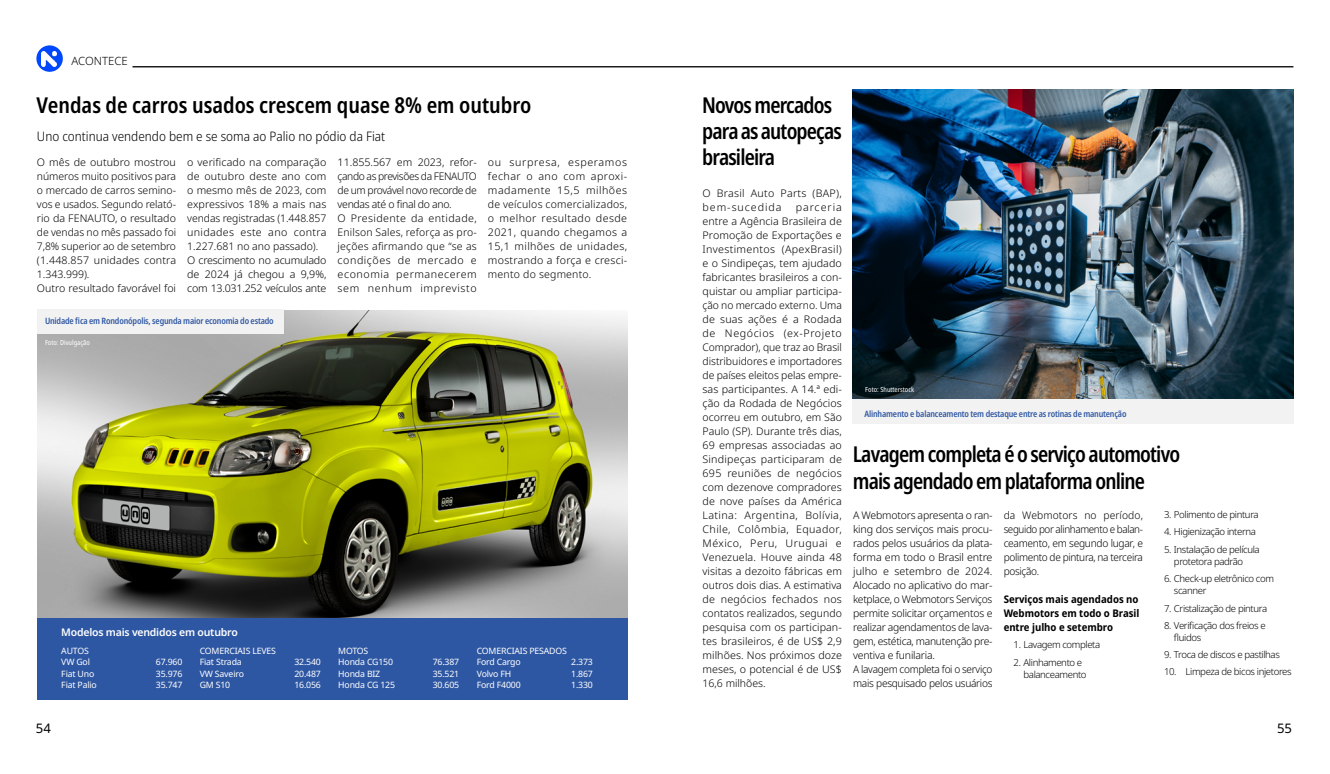
<style>
.page{position:relative;width:1330px;height:774px;background:#fff}
.page>*{position:absolute;margin:0;border:0;box-sizing:border-box;transform-origin:0 0}
.t1{font:600 condensed 21.88px/26.2px "Noto Sans";letter-spacing:-.04em;color:#000;scale:.96 1}
.t2{font:600 condensed 21.88px "Noto Sans";color:#000}
.t3{font:300 semi-condensed 13.12px "Noto Sans";color:#000}
.t4{font:13.12px "Noto Sans";color:#000}
.t5{font:300 11.38px "Noto Sans";color:#000}
.t6{font:300 10.5px/14px "Noto Sans";letter-spacing:-.005em;color:#000}
.t7{font:300 10.5px/14px "Noto Sans";letter-spacing:.015em;color:#000}
.t8{font:700 semi-condensed 10.5px/14px "Noto Sans";color:#000;text-align:justify}
.t9{font:300 10.5px/14px "Noto Sans";letter-spacing:.025em;color:#000}
.t10{font:600 10.5px "Noto Sans";letter-spacing:-.02em;color:#fff}
.t11{font:300 9.62px/12.2px "Noto Sans";letter-spacing:-.04em;color:#000}
.t12{font:8.75px/11.4px "Noto Sans";letter-spacing:-.02em;color:#fff}
.t13{font:600 condensed 8.75px "Noto Sans";letter-spacing:-.02em;color:#3159a4}
.t14{font:condensed 7px "Noto Sans";color:#fff}
</style>
<div class="page">
<svg style="left:36px;top:45px;width:27px;height:27px"></svg>
<img style="left:41px;top:52px;width:16px;height:14px">
<hr style="left:132px;top:66px;width:1161px;height:1px;background:#000">
<img style="left:38px;top:310px;width:590px;height:308px">
<div style="left:37px;top:309px;width:247px;height:25px;background:#f2f2f2"></div>
<img style="left:852px;top:89px;width:441px;height:311px">
<div style="left:852px;top:400px;width:441px;height:24px;background:#f2f2f2"></div>
<div style="left:38px;top:618px;width:590px;height:82px;background:#2e57a3"></div>
<p class="t5" style="left:71px;top:53px;width:58px">ACONTECE</p>
<h1 class="t2" style="left:37px;top:89px;width:496px">Vendas de carros usados crescem quase 8% em outubro</h1>
<h1 class="t1" style="left:702px;top:92px;width:147px">Novos mercados para as autopeças brasileira</h1>
<p class="t3" style="left:37px;top:127px;width:350px">Uno continua vendendo bem e se soma ao Palio no pódio da Fiat</p>
<p class="t6" style="left:37px;top:155px;width:141px">O mês de outubro mostrou números muito positivos para o mercado de carros semino&shy;vos e usados. Segundo relató&shy;rio da FENAUTO, o resultado de vendas no mês passado foi<br>7,8% superior ao de setembro (1.448.857 unidades contra<br>1.343.999).<br>Outro resultado favorável foi</p>
<p class="t6" style="left:187px;top:155px;width:141px">o verificado na comparação de outubro deste ano com o mesmo mês de 2023, com expressivos 18% a mais nas vendas registradas (1.448.857 unidades este ano contra<br>1.227.681 no ano passado).<br>O crescimento no acumulado de 2024 já chegou a 9,9%, com 13.031.252 veículos ante</p>
<p class="t7" style="left:337px;top:155px;width:141px">11.855.567 em 2023, refor&shy;çando as previsões da FENAUTO de um provável novo recorde de vendas até o final do ano.<br>O Presidente da entidade,<br>Enilson Sales, reforça as pro&shy;jeções afirmando que “se as condições de mercado e economia permanecerem sem nenhum imprevisto</p>
<p class="t6" style="left:488px;top:155px;width:141px;text-align:justify">ou surpresa, esperamos fechar o ano com aproxi&shy;madamente 15,5 milhões de veículos comercializados, o melhor resultado desde 2021, quando chegamos a 15,1 milhões de unidades, mostrando a força e cresci&shy;mento do segmento.</p>
<p class="t9" style="left:702px;top:187px;width:141px">O Brasil Auto Parts (BAP), bem-sucedida</p>
<p class="t6" style="left:702px;top:201px;width:141px;text-align:justify;text-indent:93px">parceria entre a Agência Brasileira de Promoção de Exportações e Investimentos (ApexBrasil) e o Sindipeças, tem ajudado fabricantes brasileiros a con&shy;quistar ou ampliar participa&shy;ção no mercado externo. Uma de suas ações é a Rodada de Negócios (ex-Projeto Comprador), que traz ao Brasil distribuidores e importadores de países eleitos pelas empre&shy;sas participantes. A 14.ª edi&shy;ção da Rodada de Negócios ocorreu em outubro, em São Paulo (SP). Durante três dias, 69 empresas associadas ao Sindipeças participaram de 695 reuniões de negócios com dezenove compradores de nove países da América Latina: Argentina, Bolívia, Chile, Colômbia, Equador, México, Peru, Uruguai e Venezuela. Houve ainda 48 visitas a dezoito fábricas em outros dois dias. A estimativa de negócios fechados nos contatos realizados, segundo pesquisa com os participan&shy;tes brasileiros, é de US$ 2,9 milhões. Nos próximos doze meses, o potencial é de US$ 16,6 milhões.</p>
<p class="t13" style="left:45px;top:315px;width:230px">Unidade fica em Rondonópolis, segunda maior economia do estado</p>
<p class="t14" style="left:45px;top:338px;width:46px">Foto: Divulgação</p>
<p class="t10" style="left:61px;top:624px;width:178px">Modelos mais vendidos em outubro</p>
<p class="t12" style="left:61px;top:645px;width:30px">AUTOS<br>VW Gol</p>
<p class="t12" style="left:156px;top:657px;width:28px">67.960</p>
<p class="t12" style="left:61px;top:668px;width:35px">Fiat Uno</p>
<p class="t12" style="left:156px;top:668px;width:28px">35.976</p>
<p class="t12" style="left:61px;top:679px;width:37px">Fiat Palio</p>
<p class="t12" style="left:156px;top:679px;width:28px">35.747</p>
<p class="t12" style="left:200px;top:645px;width:78px">COMERCIAIS LEVES<br>Fiat Strada</p>
<p class="t12" style="left:294px;top:657px;width:28px">32.540</p>
<p class="t12" style="left:200px;top:668px;width:46px">VW Saveiro</p>
<p class="t12" style="left:294px;top:668px;width:28px">20.487</p>
<p class="t12" style="left:200px;top:679px;width:32px">GM S10</p>
<p class="t12" style="left:294px;top:679px;width:28px">16.056</p>
<p class="t12" style="left:338px;top:645px;width:56px">MOTOS<br>Honda CG150</p>
<p class="t12" style="left:433px;top:657px;width:28px">76.387</p>
<p class="t12" style="left:338px;top:668px;width:44px">Honda BIZ</p>
<p class="t12" style="left:433px;top:668px;width:28px">35.521</p>
<p class="t12" style="left:338px;top:679px;width:58px">Honda CG 125</p>
<p class="t12" style="left:433px;top:679px;width:28px">30.605</p>
<p class="t12" style="left:477px;top:645px;width:92px">COMERCIAIS PESADOS<br>Ford Cargo</p>
<p class="t12" style="left:571px;top:657px;width:23px">2.373</p>
<p class="t12" style="left:477px;top:668px;width:36px">Volvo FH</p>
<p class="t12" style="left:571px;top:668px;width:23px">1.867</p>
<p class="t12" style="left:477px;top:679px;width:45px">Ford F4000</p>
<p class="t12" style="left:571px;top:679px;width:23px">1.330</p>
<p class="t14" style="left:865px;top:385px;width:50px">Foto: Shutterstock</p>
<p class="t13" style="left:864px;top:407px;width:263px">Alinhamento e balanceamento tem destaque entre as rotinas de manutenção</p>
<h1 class="t1" style="left:853px;top:442px;width:342px">Lavagem completa é o serviço automotivo mais agendado em plataforma online</h1>
<p class="t6" style="left:853px;top:508px;width:141px">A Webmotors apresenta o ran&shy;king dos serviços mais procu&shy;rados pelos usuários da plata&shy;forma em todo o Brasil entre julho e setembro de 2024.<br>Alocado no aplicativo do mar&shy;ketplace, o Webmotors Serviços permite solicitar orçamentos e realizar agendamentos de lava&shy;gem, estética, manutenção pre&shy;ventiva e funilaria.<br>A lavagem completa foi o serviço mais pesquisado pelos usuários</p>
<p class="t6" style="left:1003px;top:508px;width:141px;text-align:justify">da Webmotors no período, seguido por alinhamento e balan&shy;ceamento, em segundo lugar, e polimento de pintura, na terceira posição.</p>
<p class="t8" style="left:1003px;top:592px;width:137px">Serviços mais agendados no Webmotors em todo o Brasil entre julho e setembro</p>
<p class="t11" style="left:1013px;top:639px;width:88px">1. Lavagem completa</p>
<p class="t11" style="left:1023px;top:656px;width:65px;text-indent:-10px">2. Alinhamento e balanceamento</p>
<p class="t11" style="left:1164px;top:509px;width:96px">3. Polimento de pintura</p>
<p class="t11" style="left:1164px;top:526px;width:93px">4. Higienização interna</p>
<p class="t11" style="left:1174px;top:543px;width:87px;text-indent:-10px">5. Instalação de película protetora padrão</p>
<p class="t11" style="left:1174px;top:573px;width:102px;text-indent:-10px">6. Check-up eletrônico com scanner</p>
<p class="t11" style="left:1164px;top:602px;width:105px">7. Cristalização de pintura</p>
<p class="t11" style="left:1174px;top:619px;width:93px;text-indent:-10px">8. Verificação dos freios e fluidos</p>
<p class="t11" style="left:1164px;top:649px;width:117px">9. Troca de discos e pastilhas</p>
<p class="t11" style="left:1164px;top:666px;width:129px">10. Limpeza de bicos injetores</p>
<p class="t4" style="left:36px;top:719px;width:17px">54</p>
<p class="t4" style="left:1277px;top:719px;width:17px">55</p>
</div>
